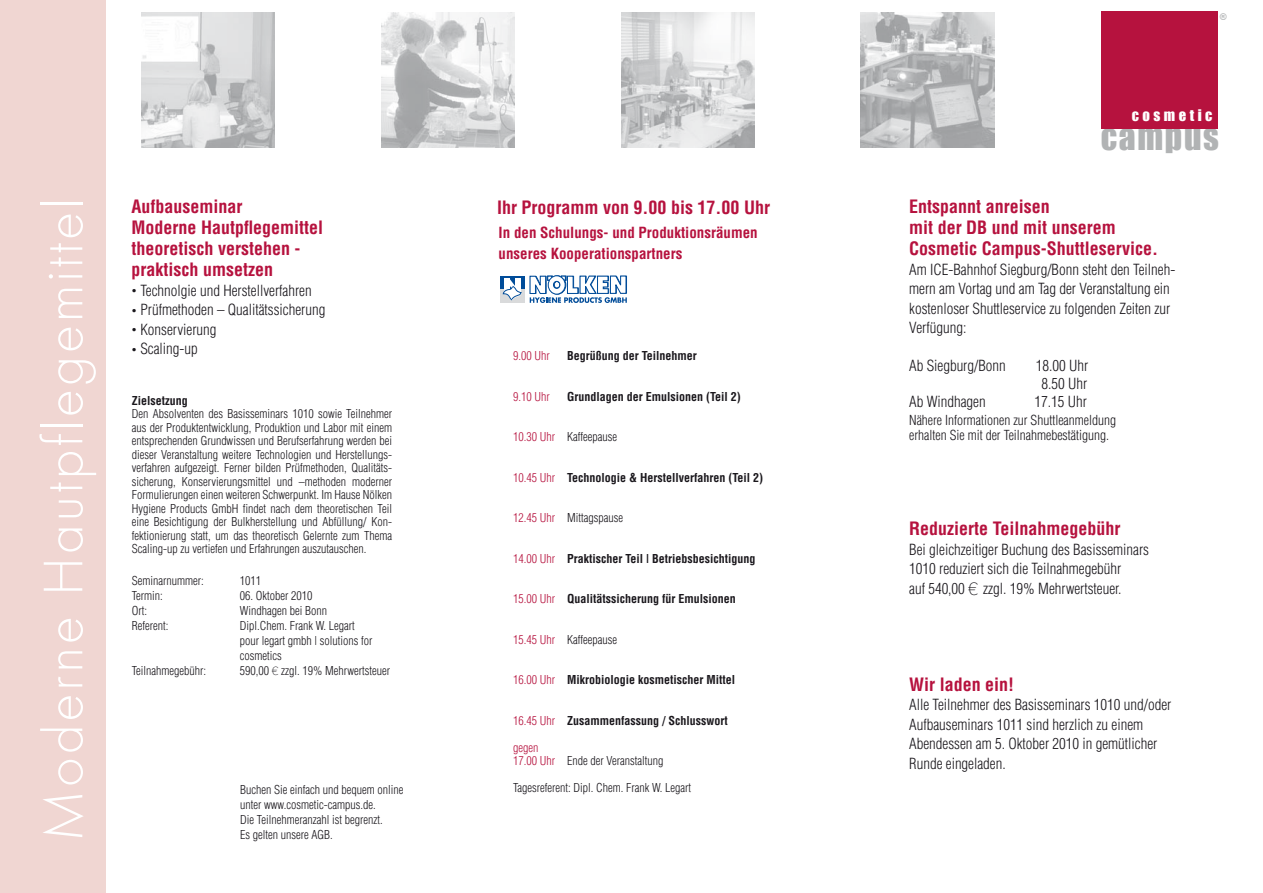
<style>
.page{position:relative;width:1263px;height:893px;background:#fff}
.page>*{position:absolute;margin:0;border:0;box-sizing:border-box;transform-origin:0 0}
.t1{font:57.9px "Futura T Ligh";letter-spacing:.05em;color:#fff}
.t2{font:33.45px "Impact";letter-spacing:.05em;color:#b1b3b4}
.t3{font:700 condensed 18px/21px "Helvetica";color:#b6123e}
.t4{font:300 condensed 15px/19.5px "Helvetica";color:#1a171c}
.t5{font:700 condensed 15px/21px "Helvetica";color:#b6123e}
.t6{font:14.7px "Impact";letter-spacing:.235em;color:#fff}
.t7{font:300 condensed 13.5px/15px "Helvetica";color:#1a171c}
.t8{font:300 condensed 12px/13.5px "Helvetica";color:#1a171c}
.t9{font:700 condensed 12px "Helvetica";color:#1a171c}
.t10{font:300 condensed 12px "Helvetica";color:#b6123e}
.t11{font:9px "Impact";color:#b1b3b4}
.s1{font-size:9px}
.s2{font-family:"Helvetica Neue LT";font-weight:100;font-stretch:normal}
.s3{color:#b6123e}
.s4{font-weight:300;color:#b6123e}
.s5{font-family:"Helvetica Neue LT";font-weight:100;font-stretch:normal;font-size:18px}
</style>
<div class="page">
<img style="left:141px;top:13px;width:134px;height:135px">
<img style="left:621px;top:13px;width:134px;height:135px">
<img style="left:381px;top:13px;width:134px;height:135px">
<img style="left:861px;top:13px;width:133px;height:135px">
<div style="left:0;top:0;width:105px;height:893px;background:#f0d6d2"></div>
<div style="left:1101px;top:12px;width:117px;height:117px;background:#b6123e"></div>
<div style="left:500px;top:276px;width:24px;height:13px;background:#004c99"></div>
<div style="left:500px;top:289px;width:24px;height:13px;background:#d9dadb"></div>
<svg style="left:530px;top:276px;width:97px;height:27px"></svg>
<div style="left:553px;top:281px;width:7px;height:8px;border:1px solid #004c99;border-radius:50%"></div>
<svg style="left:502px;top:278px;width:20px;height:23px"></svg>
<h1 class="t1" style="left:32px;top:842px;width:645px;rotate:-90deg">Moderne Hautpflegemittel</h1>
<h3 class="t3" style="left:132px;top:196px;width:193px">Aufbauseminar<br>Moderne Hautpflegemittel theoretisch verstehen - praktisch umsetzen</h3>
<p class="t4" style="left:132px;top:280px;width:182px"><span class="s1">•</span> Technolgie und Herstellverfahren</p>
<p class="t4" style="left:132px;top:300px;width:195px"><span class="s1">•</span> Prüfmethoden – Qualitätssicherung</p>
<p class="t4" style="left:132px;top:319px;width:86px"><span class="s1">•</span> Konservierung</p>
<p class="t4" style="left:132px;top:339px;width:68px"><span class="s1">•</span> Scaling-up</p>
<p class="t9" style="left:132px;top:393px;width:58px">Zielsetzung</p>
<p class="t8" style="left:132px;top:407px;width:262px;text-align:justify">Den Absolventen des Basisseminars 1010 sowie Teilnehmer aus der Produktentwicklung, Produktion und Labor mit einem entsprechenden Grundwissen und Berufserfahrung werden bei dieser Veranstaltung weitere Technologien und Herstellungs&shy;verfahren aufgezeigt. Ferner bilden Prüfmethoden, Qualitäts&shy;sicherung, Konservierungsmittel und –methoden moderner Formulierungen einen weiteren Schwerpunkt. Im Hause Nölken Hygiene Products GmbH findet nach dem theoretischen Teil eine Besichtigung der Bulkherstellung und Abfüllung/ Kon&shy;fektionierung statt, um das theoretisch Gelernte zum Thema Scaling-up zu vertiefen und Erfahrungen auszutauschen.</p>
<p class="t8" style="left:132px;top:574px;width:73px">Seminarnummer:</p>
<p class="t8" style="left:240px;top:574px;width:23px">1011</p>
<p class="t8" style="left:132px;top:589px;width:33px">Termin:</p>
<p class="t8" style="left:240px;top:589px;width:74px">06. Oktober 2010</p>
<p class="t8" style="left:132px;top:604px;width:17px">Ort:</p>
<p class="t8" style="left:240px;top:604px;width:89px">Windhagen bei Bonn</p>
<p class="t8" style="left:132px;top:619px;width:38px">Referent:</p>
<p class="t8" style="left:240px;top:618px;width:134px;line-height:15px">Dipl.Chem. Frank W. Legart pour legart gmbh | solutions for cosmetics</p>
<p class="t8" style="left:132px;top:664px;width:76px">Teilnahmegebühr:</p>
<p class="t8" style="left:240px;top:664px;width:152px">590,00 <span class="s2">€</span> zzgl. 19% Mehrwertsteuer</p>
<p class="t8" style="left:240px;top:782px;width:165px;line-height:15px">Buchen Sie einfach und bequem online unter www.cosmetic-campus.de.<br>Die Teilnehmeranzahl ist begrenzt.<br>Es gelten unsere AGB.</p>
<h3 class="t3" style="left:497px;top:196px;width:274px">Ihr Programm von 9.00 bis 17.00 Uhr</h3>
<p class="t5" style="left:499px;top:222px;width:261px">In den Schulungs- und Produktionsräumen unseres Kooperationspartners</p>
<p class="t10" style="left:513px;top:349px;width:38px">9.00 Uhr</p>
<p class="t9" style="left:567px;top:348px;width:131px">Begrüßung der Teilnehmer</p>
<p class="t10" style="left:513px;top:389px;width:38px">9.10 Uhr</p>
<p class="t9" style="left:567px;top:389px;width:175px">Grundlagen der Emulsionen (Teil 2)</p>
<p class="t8" style="left:513px;top:430px;width:105px"><span class="s3">10.30 Uhr</span> Kaffeepause</p>
<p class="t9" style="left:513px;top:470px;width:252px"><span class="s4">10.45 Uhr</span> Technologie &amp; Herstellverfahren (Teil 2)</p>
<p class="t8" style="left:513px;top:511px;width:111px"><span class="s3">12.45 Uhr</span> Mittagspause</p>
<p class="t9" style="left:513px;top:551px;width:244px"><span class="s4">14.00 Uhr</span> Praktischer Teil | Betriebsbesichtigung</p>
<p class="t9" style="left:513px;top:591px;width:224px"><span class="s4">15.00 Uhr</span> Qualitätssicherung für Emulsionen</p>
<p class="t8" style="left:513px;top:632px;width:105px"><span class="s3">15.45 Uhr</span> Kaffeepause</p>
<p class="t9" style="left:513px;top:672px;width:223px"><span class="s4">16.00 Uhr</span> Mikrobiologie kosmetischer Mittel</p>
<p class="t9" style="left:513px;top:713px;width:216px"><span class="s4">16.45 Uhr</span> Zusammenfassung / Schlusswort</p>
<p class="t8" style="left:513px;top:740px;width:152px"><span class="s3">gegen<br>17.00 Uhr</span> Ende der Veranstaltung</p>
<p class="t8" style="left:513px;top:781px;width:180px">Tagesreferent: Dipl. Chem. Frank W. Legart</p>
<p class="t11" style="left:1220px;top:11px;width:9px">®</p>
<p class="t6" style="left:1132px;top:106px;width:82px">COSMETIC</p>
<h2 class="t2" style="left:1101px;top:117px;width:120px">CAMPUS</h2>
<h3 class="t3" style="left:909px;top:196px;width:250px">Entspannt anreisen<br>mit der DB und mit unserem<br>Cosmetic Campus-Shuttleservice.</h3>
<p class="t4" style="left:909px;top:259px;width:268px">Am ICE-Bahnhof Siegburg/Bonn steht den Teilneh&shy;mern am Vortag und am Tag der Veranstaltung ein kostenloser Shuttleservice zu folgenden Zeiten zur Verfügung:</p>
<p class="t4" style="left:909px;top:355px;width:98px">Ab Siegburg/Bonn</p>
<p class="t4" style="left:1036px;top:356px;width:54px;line-height:18px;text-align:center">18.00 Uhr<br>8.50 Uhr</p>
<p class="t4" style="left:909px;top:391px;width:78px">Ab Windhagen</p>
<p class="t4" style="left:1034px;top:391px;width:54px">17.15 Uhr</p>
<p class="t7" style="left:909px;top:412px;width:208px">Nähere Informationen zur Shuttleanmeldung erhalten Sie mit der Teilnahmebestätigung.</p>
<h3 class="t3" style="left:909px;top:518px;width:213px">Reduzierte Teilnahmegebühr</h3>
<p class="t4" style="left:909px;top:540px;width:241px">Bei gleichzeitiger Buchung des Basisseminars<br>1010 reduziert sich die Teilnahmegebühr<br>auf 540,00 <span class="s5">€</span> zzgl. 19% Mehrwertsteuer.</p>
<h3 class="t3" style="left:909px;top:674px;width:106px">Wir laden ein!</h3>
<p class="t4" style="left:909px;top:695px;width:264px">Alle Teilnehmer des Basisseminars 1010 und/oder Aufbauseminars 1011 sind herzlich zu einem Abendessen am 5. Oktober 2010 in gemütlicher Runde eingeladen.</p>
</div>
